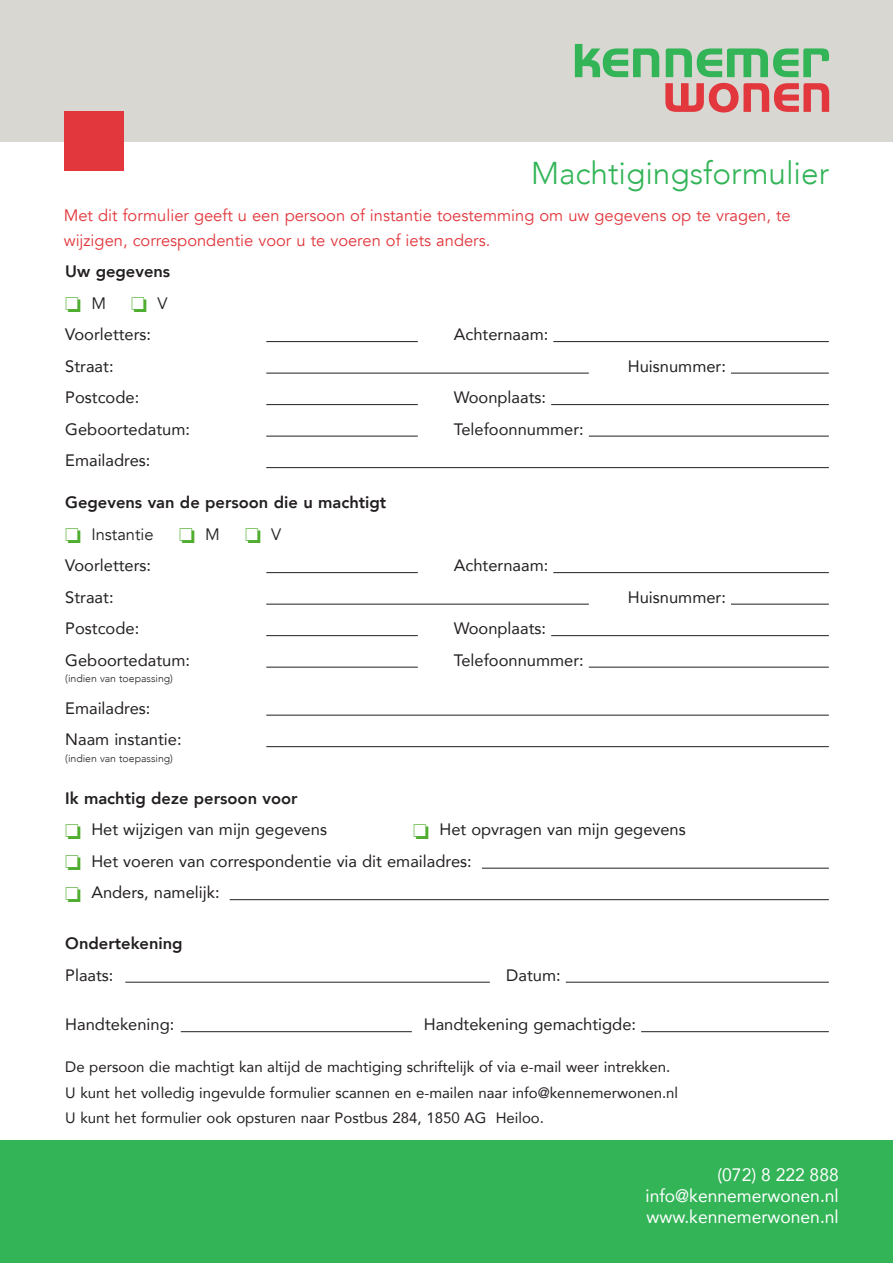
<style>
.page{position:relative;width:893px;height:1263px;background:#fff}
.page>*{position:absolute;margin:0;border:0;box-sizing:border-box;transform-origin:0 0}
.t1{font:300 31.5px "Avenir";color:#32b457}
.t2{font:18px "Avenir";color:#fff}
.Normaal{font:16.5px/31.5px "Avenir";color:#231f20}
.Normaal-2{font:16.5px/25.8px "Avenir";color:#e1373d}
.Normaal-3{font:800 16.5px/31.5px "Avenir";color:#231f20}
.Normaal-4{font:16.5px "Avenir";color:#231f20}
.Normaal-5{font:15px "Avenir";color:#231f20}
.Normaal-6{font:300 10.5px "Avenir";color:#231f20}
.s1{color:#4fad2f}
.s2{font-weight:800}
.s3{font-weight:400}
</style>
<div class="page">
<div style="left:0;top:1140px;width:893px;height:123px;background:#32b457"></div>
<div style="left:0;top:0;width:893px;height:141px;background:#d8d7d2"></div>
<div style="left:64px;top:111px;width:59px;height:60px;background:#e1373d"></div>
<svg style="left:575px;top:44px;width:84px;height:33px"></svg>
<svg style="left:666px;top:48px;width:163px;height:29px"></svg>
<svg style="left:665px;top:83px;width:164px;height:29px"></svg>
<hr style="left:266px;top:341px;width:152px;height:1px;background:#231f20">
<hr style="left:553px;top:341px;width:276px;height:1px;background:#231f20">
<hr style="left:266px;top:373px;width:323px;height:1px;background:#231f20">
<hr style="left:731px;top:373px;width:98px;height:1px;background:#231f20">
<hr style="left:266px;top:404px;width:152px;height:1px;background:#231f20">
<hr style="left:551px;top:404px;width:278px;height:1px;background:#231f20">
<hr style="left:266px;top:436px;width:152px;height:1px;background:#231f20">
<hr style="left:589px;top:436px;width:240px;height:1px;background:#231f20">
<hr style="left:266px;top:467px;width:563px;height:1px;background:#231f20">
<hr style="left:266px;top:572px;width:152px;height:1px;background:#231f20">
<hr style="left:553px;top:572px;width:276px;height:1px;background:#231f20">
<hr style="left:266px;top:604px;width:323px;height:1px;background:#231f20">
<hr style="left:731px;top:604px;width:98px;height:1px;background:#231f20">
<hr style="left:266px;top:635px;width:152px;height:1px;background:#231f20">
<hr style="left:551px;top:635px;width:278px;height:1px;background:#231f20">
<hr style="left:266px;top:667px;width:152px;height:1px;background:#231f20">
<hr style="left:589px;top:667px;width:240px;height:1px;background:#231f20">
<hr style="left:266px;top:715px;width:563px;height:1px;background:#231f20">
<hr style="left:266px;top:746px;width:563px;height:1px;background:#231f20">
<hr style="left:482px;top:868px;width:347px;height:1px;background:#231f20">
<hr style="left:230px;top:899px;width:599px;height:1px;background:#231f20">
<hr style="left:125px;top:982px;width:365px;height:1px;background:#231f20">
<hr style="left:566px;top:982px;width:263px;height:1px;background:#231f20">
<hr style="left:181px;top:1031px;width:231px;height:1px;background:#231f20">
<hr style="left:641px;top:1031px;width:188px;height:1px;background:#231f20">
<p class="t1" style="left:531px;top:154px;width:300px">Machtigingsformulier</p>
<p class="Normaal-2" style="left:64px;top:202px;width:728px">Met dit formulier geeft u een persoon of instantie toestemming om uw gegevens op te vragen, te wijzigen, correspondentie voor u te voeren of iets anders.</p>
<p class="Normaal-3" style="left:65px;top:256px;width:106px">Uw gegevens</p>
<p class="Normaal-4" style="left:65px;top:293px;width:104px"><span class="s1">❏</span> M <span class="s1">❏</span> V</p>
<p class="Normaal" style="left:65px;top:318px;width:87px">Voorletters:</p>
<p class="Normaal" style="left:454px;top:318px;width:96px">Achternaam:</p>
<p class="Normaal" style="left:65px;top:350px;width:50px">Straat:</p>
<p class="Normaal" style="left:628px;top:350px;width:100px">Huisnummer:</p>
<p class="Normaal" style="left:65px;top:381px;width:76px">Postcode:</p>
<p class="Normaal" style="left:454px;top:381px;width:94px">Woonplaats:</p>
<p class="Normaal" style="left:65px;top:413px;width:126px">Geboortedatum:</p>
<p class="Normaal" style="left:454px;top:413px;width:131px">Telefoonnummer:</p>
<p class="Normaal" style="left:65px;top:444px;width:87px">Emailadres:</p>
<p class="Normaal-3" style="left:65px;top:487px;width:323px">Gegevens van de persoon die u machtigt</p>
<p class="Normaal-4" style="left:65px;top:524px;width:217px"><span class="s1">❏</span> Instantie <span class="s1">❏</span> M <span class="s1">❏</span> V</p>
<p class="Normaal" style="left:65px;top:549px;width:87px">Voorletters:</p>
<p class="Normaal" style="left:454px;top:549px;width:96px">Achternaam:</p>
<p class="Normaal" style="left:65px;top:581px;width:50px">Straat:</p>
<p class="Normaal" style="left:628px;top:581px;width:100px">Huisnummer:</p>
<p class="Normaal" style="left:65px;top:612px;width:76px">Postcode:</p>
<p class="Normaal" style="left:454px;top:612px;width:94px">Woonplaats:</p>
<p class="Normaal" style="left:65px;top:644px;width:126px">Geboortedatum:</p>
<p class="Normaal" style="left:454px;top:644px;width:131px">Telefoonnummer:</p>
<p class="Normaal-6" style="left:65px;top:672px;width:109px">(indien van toepassing)</p>
<p class="Normaal" style="left:65px;top:692px;width:87px">Emailadres:</p>
<p class="Normaal" style="left:65px;top:723px;width:118px">Naam instantie:</p>
<p class="Normaal-6" style="left:65px;top:752px;width:109px">(indien van toepassing)</p>
<p class="Normaal" style="left:65px;top:782px;width:263px"><span class="s2">Ik machtig deze persoon voor<br></span><span class="s1">❏</span> Het wijzigen van mijn gegevens</p>
<p class="Normaal" style="left:413px;top:813px;width:274px"><span class="s1">❏</span> Het opvragen van mijn gegevens</p>
<p class="Normaal" style="left:65px;top:845px;width:408px"><span class="s1">❏</span> Het voeren van correspondentie via dit emailadres:</p>
<p class="Normaal" style="left:65px;top:876px;width:156px"><span class="s1">❏</span> Anders, namelijk:</p>
<p class="Normaal-3" style="left:65px;top:928px;width:119px">Ondertekening<br><span class="s3">Plaats:</span></p>
<p class="Normaal" style="left:506px;top:959px;width:56px">Datum:</p>
<p class="Normaal" style="left:65px;top:1008px;width:111px">Handtekening:</p>
<p class="Normaal" style="left:424px;top:1008px;width:214px">Handtekening gemachtigde:</p>
<p class="Normaal-5" style="left:65px;top:1055px;width:606px">De persoon die machtigt kan altijd de machtiging schriftelijk of via e-mail weer intrekken.</p>
<p class="Normaal-5" style="left:65px;top:1081px;width:614px">U kunt het volledig ingevulde formulier scannen en e-mailen naar info@kennemerwonen.nl</p>
<p class="Normaal-5" style="left:65px;top:1106px;width:480px">U kunt het formulier ook opsturen naar Postbus 284, 1850 AG Heiloo.</p>
<p class="t2" style="left:717px;top:1160px;width:123px">(072) 8 222 888</p>
<p class="t2" style="left:645px;top:1181px;width:195px">info@kennemerwonen.nl</p>
<p class="t2" style="left:647px;top:1202px;width:194px">www.kennemerwonen.nl</p>
</div>
